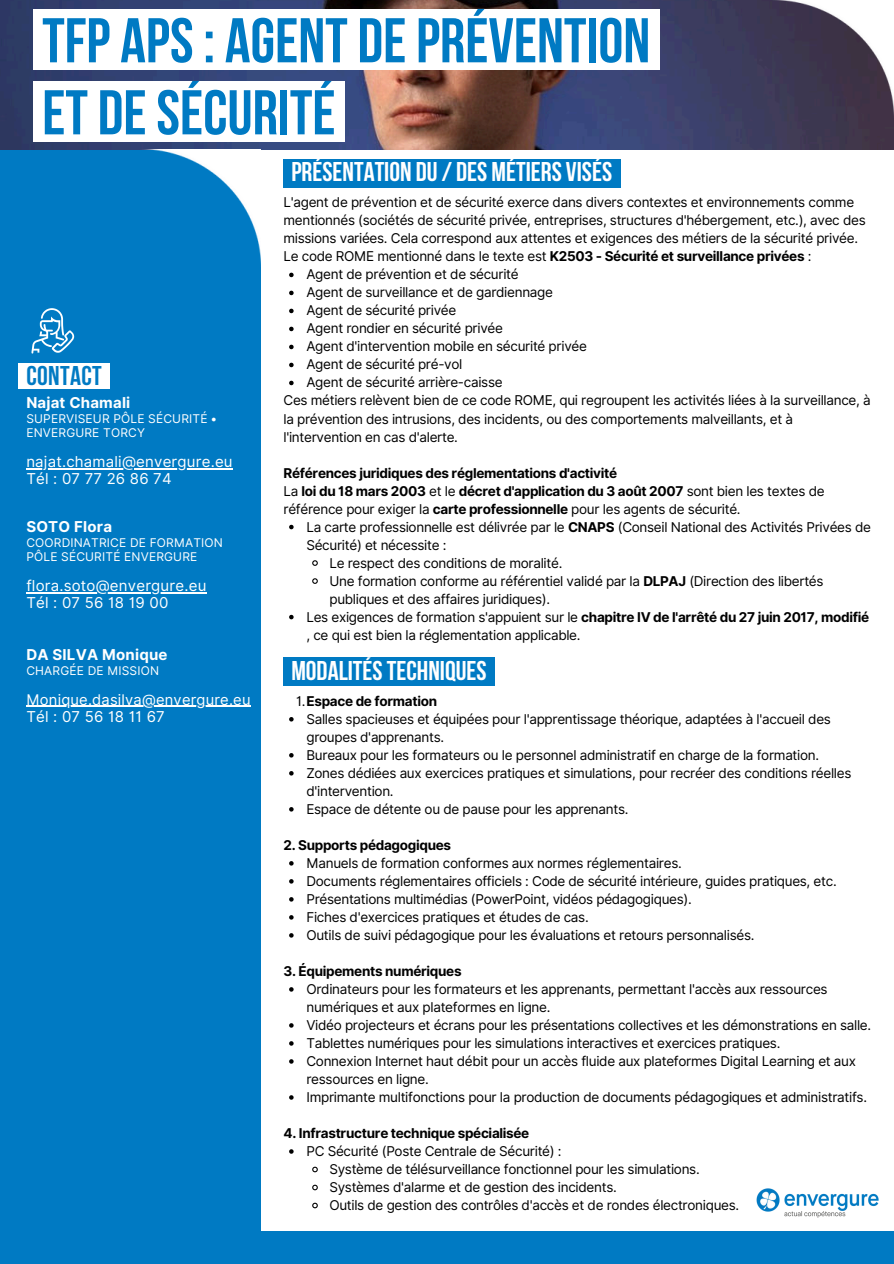
<style>
.page{position:relative;width:894px;height:1264px;background:#fff}
.page>*{position:absolute;margin:0;border:0;box-sizing:border-box;transform-origin:0 0}
.t1{font:700 63px/72px "Bebas Neue";color:#007ac3}
.t2{font:700 27px "Bebas Neue";color:#fff}
.t3{font:700 27px "Bebas Neue";letter-spacing:.015em;color:#007ac3}
.t4{font:15px/17px "Inter";letter-spacing:.015em;color:#fff}
.t5{font:700 15px "Inter";letter-spacing:.015em;color:#fff}
.t6{font:14.7px "Inter";letter-spacing:.015em;color:#fff}
.t7{font:13.5px/18px "Inter";letter-spacing:-.025em;color:#000}
.t8{font:700 13.5px/18px "Inter";letter-spacing:-.025em;color:#000}
.t9{font:12px/14px "Inter";letter-spacing:.015em;color:#fff}
.s1{font-weight:400}
.s2{font-weight:700}
</style>
<div class="page">
<div style="left:250px;top:1230px;width:643px;height:33px;background:#007ac3"></div>
<div style="left:0;top:117px;width:261px;height:1146px;background:#007ac3"></div>
<img style="left:0;top:0;width:893px;height:149px">
<img style="left:773px;top:0;width:120px;height:117px">
<div style="left:283px;top:159px;width:338px;height:28px;background:#007ac3"></div>
<svg style="left:289px;top:273px;width:4px;height:4px"></svg>
<svg style="left:289px;top:291px;width:4px;height:4px"></svg>
<svg style="left:289px;top:309px;width:4px;height:4px"></svg>
<svg style="left:289px;top:327px;width:4px;height:4px"></svg>
<svg style="left:289px;top:345px;width:4px;height:4px"></svg>
<svg style="left:289px;top:363px;width:4px;height:4px"></svg>
<svg style="left:289px;top:381px;width:4px;height:4px"></svg>
<svg style="left:289px;top:525px;width:4px;height:4px"></svg>
<svg style="left:312px;top:560px;width:6px;height:6px"></svg>
<svg style="left:312px;top:578px;width:6px;height:6px"></svg>
<svg style="left:289px;top:615px;width:4px;height:4px"></svg>
<div style="left:33px;top:9px;width:627px;height:61px;background:#fff"></div>
<div style="left:33px;top:81px;width:312px;height:60px;background:#fff"></div>
<img style="left:154px;top:150px;width:107px;height:114px">
<div style="left:19px;top:363px;width:91px;height:25px;background:#fff"></div>
<svg style="left:31px;top:308px;width:43px;height:45px"></svg>
<hr style="left:26px;top:468px;width:207px;height:1px;background:#fff">
<hr style="left:26px;top:592px;width:180px;height:1px;background:#fff">
<hr style="left:26px;top:705px;width:225px;height:1px;background:#fff">
<img style="left:756px;top:1188px;width:123px;height:30px">
<div style="left:283px;top:657px;width:212px;height:28px;background:#007ac3"></div>
<svg style="left:289px;top:717px;width:4px;height:4px"></svg>
<svg style="left:289px;top:753px;width:4px;height:4px"></svg>
<svg style="left:289px;top:771px;width:4px;height:4px"></svg>
<svg style="left:289px;top:807px;width:4px;height:4px"></svg>
<svg style="left:289px;top:861px;width:4px;height:4px"></svg>
<svg style="left:289px;top:879px;width:4px;height:4px"></svg>
<svg style="left:289px;top:897px;width:4px;height:4px"></svg>
<svg style="left:289px;top:915px;width:4px;height:4px"></svg>
<svg style="left:289px;top:933px;width:4px;height:4px"></svg>
<svg style="left:289px;top:987px;width:4px;height:4px"></svg>
<svg style="left:289px;top:1023px;width:4px;height:4px"></svg>
<svg style="left:289px;top:1041px;width:4px;height:4px"></svg>
<svg style="left:289px;top:1059px;width:4px;height:4px"></svg>
<svg style="left:289px;top:1095px;width:4px;height:4px"></svg>
<svg style="left:289px;top:1149px;width:4px;height:4px"></svg>
<svg style="left:312px;top:1166px;width:6px;height:7px"></svg>
<svg style="left:312px;top:1184px;width:6px;height:7px"></svg>
<svg style="left:312px;top:1202px;width:6px;height:7px"></svg>
<h1 class="t1" style="left:42px;top:4px;width:609px">TFP APS : AGENT DE PRÉVENTION<br>ET DE SÉCURITÉ</h1>
<h2 class="t3" style="left:26px;top:361px;width:77px">CONTACT</h2>
<p class="t5" style="left:26px;top:392px;width:105px">Najat Chamali</p>
<p class="t9" style="left:26px;top:412px;width:192px">SUPERVISEUR PÔLE SÉCURITÉ •<br>ENVERGURE TORCY</p>
<p class="t4" style="left:26px;top:453px;width:208px">najat.chamali@envergure.eu<br>Tél : 07 77 26 86 74</p>
<p class="t5" style="left:26px;top:516px;width:87px">SOTO Flora</p>
<p class="t9" style="left:26px;top:536px;width:198px">COORDINATRICE DE FORMATION<br>PÔLE SÉCURITÉ ENVERGURE</p>
<p class="t4" style="left:26px;top:577px;width:181px">flora.soto@envergure.eu<br>Tél : 07 56 18 19 00</p>
<p class="t5" style="left:26px;top:643px;width:143px">DA SILVA Monique</p>
<p class="t9" style="left:26px;top:663px;width:134px">CHARGÉE DE MISSION</p>
<p class="t6" style="left:26px;top:688px;width:226px">Monique.dasilva@envergure.eu</p>
<p class="t4" style="left:26px;top:708px;width:140px">Tél : 07 56 18 11 67</p>
<h2 class="t2" style="left:291px;top:157px;width:322px">PRÉSENTATION DU / DES MÉTIERS VISÉS</h2>
<p class="t7" style="left:283px;top:194px;width:572px">L'agent de prévention et de sécurité exerce dans divers contextes et environnements comme</p>
<p class="t7" style="left:283px;top:212px;width:583px">mentionnés (sociétés de sécurité privée, entreprises, structures d'hébergement, etc.), avec des</p>
<p class="t7" style="left:283px;top:230px;width:576px">missions variées. Cela correspond aux attentes et exigences des métiers de la sécurité privée.</p>
<p class="t8" style="left:283px;top:248px;width:529px"><span class="s1">Le code ROME mentionné dans le texte est</span> K2503 - Sécurité et surveillance privées <span class="s1">:</span></p>
<p class="t7" style="left:306px;top:266px;width:214px">Agent de prévention et de sécurité</p>
<p class="t7" style="left:306px;top:284px;width:248px">Agent de surveillance et de gardiennage</p>
<p class="t7" style="left:306px;top:302px;width:151px">Agent de sécurité privée</p>
<p class="t7" style="left:306px;top:320px;width:198px">Agent rondier en sécurité privée</p>
<p class="t7" style="left:306px;top:338px;width:282px">Agent d'intervention mobile en sécurité privée</p>
<p class="t7" style="left:306px;top:356px;width:157px">Agent de sécurité pré-vol</p>
<p class="t7" style="left:306px;top:374px;width:198px">Agent de sécurité arrière-caisse</p>
<p class="t7" style="left:283px;top:392px;width:588px">Ces métiers relèvent bien de ce code ROME, qui regroupent les activités liées à la surveillance, à</p>
<p class="t7" style="left:283px;top:410px;width:511px">la prévention des intrusions, des incidents, ou des comportements malveillants, et à</p>
<p class="t7" style="left:283px;top:428px;width:176px">l'intervention en cas d'alerte.</p>
<p class="t8" style="left:283px;top:464px;width:542px">Références juridiques des réglementations d'activité<br><span class="s1">La</span> loi du 18 mars 2003 <span class="s1">et le</span> décret d'application du 3 août 2007 <span class="s1">sont bien les textes de référence pour exiger la</span> carte professionnelle <span class="s1">pour les agents de sécurité.</span></p>
<p class="t7" style="left:306px;top:518px;width:566px">La carte professionnelle est délivrée par le <span class="s2">CNAPS</span> (Conseil National des Activités Privées de</p>
<p class="t7" style="left:306px;top:536px;width:141px">Sécurité) et nécessite :</p>
<p class="t7" style="left:329px;top:554px;width:234px">Le respect des conditions de moralité.</p>
<p class="t7" style="left:329px;top:572px;width:495px">Une formation conforme au référentiel validé par la <span class="s2">DLPAJ</span> (Direction des libertés</p>
<p class="t7" style="left:329px;top:590px;width:222px">publiques et des affaires juridiques).</p>
<p class="t8" style="left:306px;top:608px;width:564px"><span class="s1">Les exigences de formation s'appuient sur le</span> chapitre IV de l'arrêté du 27 juin 2017, modifié</p>
<p class="t7" style="left:306px;top:626px;width:275px">, ce qui est bien la réglementation applicable.</p>
<h2 class="t2" style="left:291px;top:655px;width:197px">MODALITÉS TECHNIQUES</h2>
<p class="t7" style="left:306px;top:692px;width:546px;text-indent:-10px">1.<span class="s2">Espace de formation<br></span>Salles spacieuses et équipées pour l'apprentissage théorique, adaptées à l'accueil des groupes d'apprenants.<br>Bureaux pour les formateurs ou le personnel administratif en charge de la formation.<br>Zones dédiées aux exercices pratiques et simulations, pour recréer des conditions réelles d'intervention.<br>Espace de détente ou de pause pour les apprenants.</p>
<p class="t8" style="left:283px;top:836px;width:169px">2. Supports pédagogiques</p>
<p class="t7" style="left:306px;top:854px;width:531px">Manuels de formation conformes aux normes réglementaires.<br>Documents réglementaires officiels : Code de sécurité intérieure, guides pratiques, etc.<br>Présentations multimédias (PowerPoint, vidéos pédagogiques).<br>Fiches d'exercices pratiques et études de cas.<br>Outils de suivi pédagogique pour les évaluations et retours personnalisés.</p>
<p class="t8" style="left:283px;top:962px;width:180px">3. Équipements numériques</p>
<p class="t7" style="left:306px;top:980px;width:566px">Ordinateurs pour les formateurs et les apprenants, permettant l'accès aux ressources numériques et aux plateformes en ligne.<br>Vidéo projecteurs et écrans pour les présentations collectives et les démonstrations en salle.<br>Tablettes numériques pour les simulations interactives et exercices pratiques.<br>Connexion Internet haut débit pour un accès fluide aux plateformes Digital Learning et aux ressources en ligne.<br>Imprimante multifonctions pour la production de documents pédagogiques et administratifs.</p>
<p class="t8" style="left:283px;top:1124px;width:247px">4. Infrastructure technique spécialisée</p>
<p class="t7" style="left:329px;top:1142px;width:411px;text-indent:-23px">PC Sécurité (Poste Centrale de Sécurité) :<br>Système de télésurveillance fonctionnel pour les simulations.<br>Systèmes d'alarme et de gestion des incidents.<br>Outils de gestion des contrôles d'accès et de rondes électroniques.</p>
</div>
